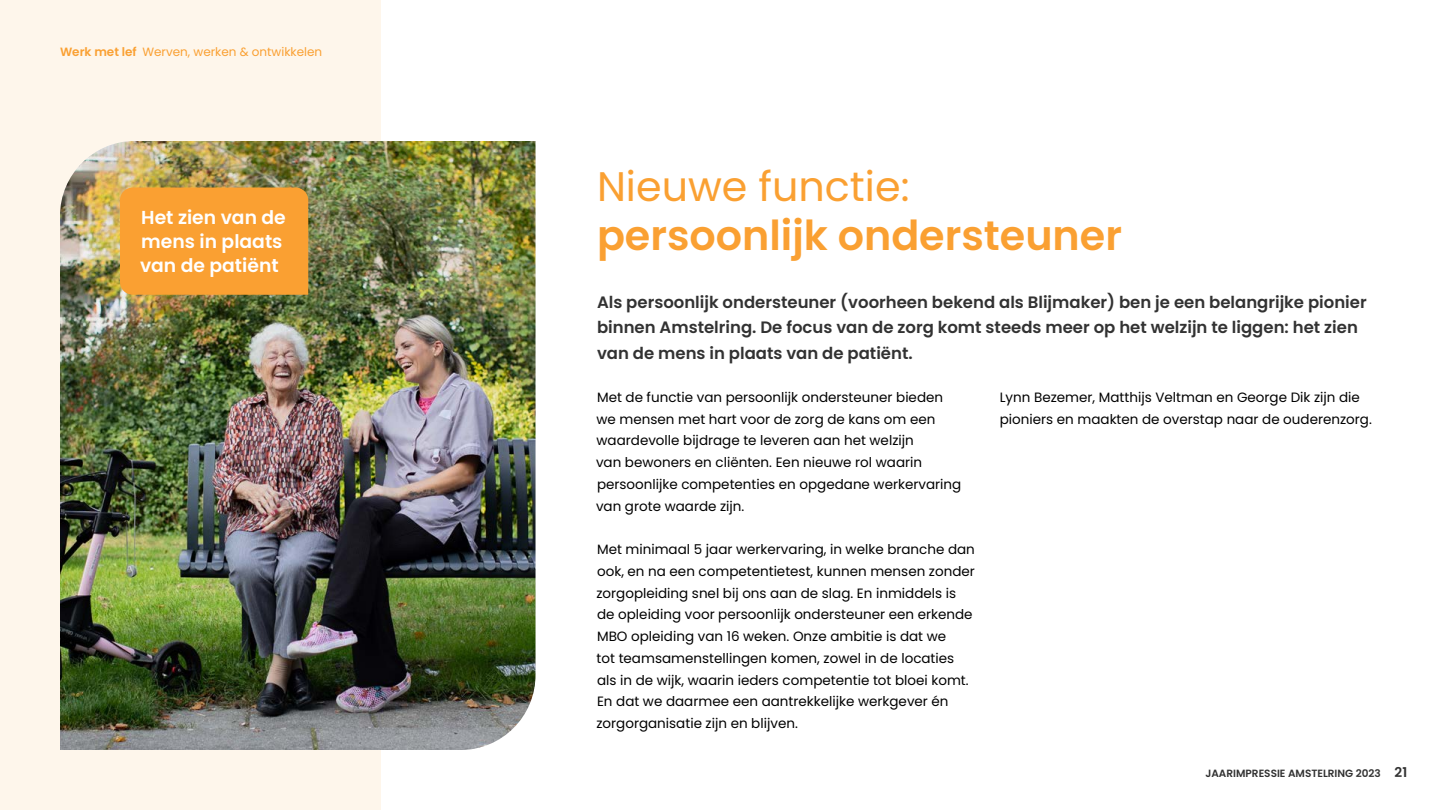
<style>
.page{position:relative;width:1440px;height:810px;background:#fff}
.page>*{position:absolute;margin:0;border:0;box-sizing:border-box;transform-origin:0 0}
.t1{font:600 41.25px "Poppins";color:#faa032}
.t2{font:41.25px "Poppins";color:#faa032}
.t3{font:600 18.75px/24px "Poppins";color:#fff}
.t4{font:600 16.5px/25.5px "Poppins";color:#323232}
.t5{font:13.5px/21.8px "Poppins";color:#000}
.t6{font:12px "Poppins";color:#faa032}
.t7{font:600 10.5px "Poppins";color:#323232}
.s1{font-weight:600}
.s2{font-size:13.5px}
</style>
<div class="page">
<div style="left:0;top:0;width:381px;height:810px;background:#fef6eb"></div>
<img style="left:60px;top:141px;width:476px;height:609px">
<div style="left:120px;top:188px;width:188px;height:107px;background:#faa032"></div>
<p class="t6" style="left:60px;top:45px;width:264px"><span class="s1">Werk met lef</span> Werven, werken &amp; ontwikkelen</p>
<h2 class="t3" style="left:140px;top:205px;width:147px">Het zien van de mens in plaats van de patiënt</h2>
<h1 class="t2" style="left:597px;top:162px;width:314px">Nieuwe functie:</h1>
<h1 class="t1" style="left:597px;top:211px;width:527px">persoonlijk ondersteuner</h1>
<p class="t4" style="left:597px;top:289px;width:771px">Als persoonlijk ondersteuner (voorheen bekend als Blijmaker) ben je een belangrijke pionier binnen Amstelring. De focus van de zorg komt steeds meer op het welzijn te liggen: het zien van de mens in plaats van de patiënt.</p>
<p class="t5" style="left:596px;top:386px;width:367px">Met de functie van persoonlijk ondersteuner bieden we mensen met hart voor de zorg de kans om een waardevolle bijdrage te leveren aan het welzijn<br>van bewoners en cliënten. Een nieuwe rol waarin persoonlijke competenties en opgedane werkervaring van grote waarde zijn.</p>
<p class="t5" style="left:596px;top:539px;width:380px">Met minimaal 5 jaar werkervaring, in welke branche dan ook, en na een competentietest, kunnen mensen zonder zorgopleiding snel bij ons aan de slag. En inmiddels is de opleiding voor persoonlijk ondersteuner een erkende MBO opleiding van 16 weken. Onze ambitie is dat we<br>tot teamsamenstellingen komen, zowel in de locaties als in de wijk, waarin ieders competentie tot bloei komt.<br>En dat we daarmee een aantrekkelijke werkgever én zorgorganisatie zijn en blijven.</p>
<p class="t5" style="left:1000px;top:386px;width:374px">Lynn Bezemer, Matthijs Veltman en George Dik zijn die pioniers en maakten de overstap naar de ouderenzorg.</p>
<p class="t7" style="left:1205px;top:767px;width:203px">JAARIMPRESSIE AMSTELRING 2023 <span class="s2">21</span></p>
</div>
